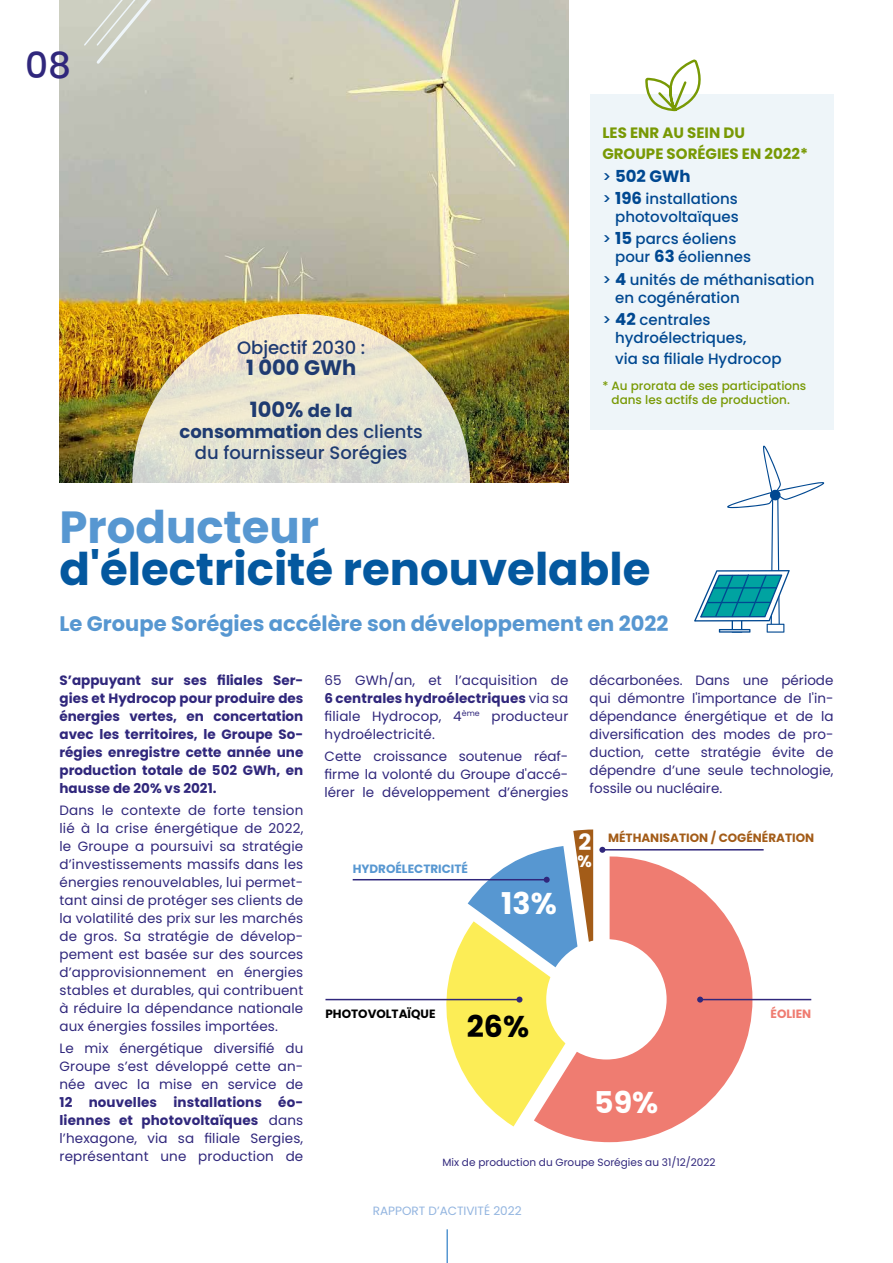
<style>
.page{position:relative;width:893px;height:1263px;background:#fff}
.page>*{position:absolute;margin:0;border:0;box-sizing:border-box;transform-origin:0 0}
.t1{font:700 45px "Poppins";color:#04589f}
.t2{font:700 45px "Poppins";color:#5797d1}
.t3{font:500 36px "Poppins";color:#30277c}
.t4{font:700 30px "Poppins";color:#fff}
.t5{font:700 30px "Poppins";color:#000}
.t6{font:700 22.5px "Poppins";color:#fff}
.t7{font:700 21px "Poppins";color:#5797d1}
.t8{font:700 21px/42px "Poppins";color:#1f3b71}
.t9{font:500 18px/21px "Poppins";color:#1f3b71;text-align:center}
.t10{font:700 16.5px "Poppins";color:#004891}
.t11{font:700 16.5px "Poppins";color:#fff}
.t12{font:500 15px/18px "Poppins";color:#004891}
.t13{font:700 15px/21px "Poppins";color:#789904}
.t14{font:13.5px/18px "Poppins";letter-spacing:.01em;color:#30277c;text-align:justify}
.t15{font:700 13.5px/18px "Poppins";color:#30277c;text-align:justify}
.t16{font:500 12px/13.5px "Poppins";color:#789904}
.t17{font:700 12px "Poppins";color:#a35c18}
.t18{font:12px "Poppins";color:#93b5e0}
.t19{font:700 12px "Poppins";color:#5797d1}
.t20{font:700 12px "Poppins";color:#000}
.t21{font:700 12px "Poppins";color:#ef7c71}
.t22{font:10.5px "Poppins";color:#30277c}
.s1{font-size:18px}
.s2{font-weight:700}
.s3{font-weight:500;font-size:15px}
.s4{font-weight:700;font-size:16.5px}
</style>
<div class="page">
<img style="left:60px;top:0;width:508px;height:483px">
<div style="left:590px;top:94px;width:243px;height:336px;background:#eef5f9"></div>
<svg style="left:645px;top:59px;width:56px;height:53px"></svg>
<svg style="left:132px;top:314px;width:338px;height:338px"></svg>
<svg style="left:694px;top:446px;width:130px;height:187px"></svg>
<hr style="left:713px;top:587px;width:64px;height:2px;background:#004891">
<hr style="left:707px;top:602px;width:64px;height:1px;background:#004891">
<svg style="left:544px;top:856px;width:208px;height:286px;fill:#ef7c71"></svg>
<div style="left:546px;top:939px;width:121px;height:120px;background:#fff;border-radius:50%"></div>
<hr style="left:325px;top:999px;width:194px;height:1px;background:#30277c">
<hr style="left:700px;top:999px;width:111px;height:1px;background:#30277c">
<svg style="left:697px;top:996px;width:6px;height:6px"></svg>
<hr style="left:353px;top:879px;width:194px;height:1px;background:#30277c">
<svg style="left:426px;top:829px;width:167px;height:297px"></svg>
<hr style="left:602px;top:849px;width:162px;height:1px;background:#30277c">
<svg style="left:599px;top:847px;width:6px;height:6px"></svg>
<svg style="left:83px;top:0;width:98px;height:66px;background:#cdcec2"></svg>
<hr style="left:446px;top:1229px;width:2px;height:34px;background:#5797d1">
<h2 class="t3" style="left:25px;top:45px;width:48px">08</h2>
<h3 class="t9" style="left:237px;top:337px;width:130px">Objectif 2030 :</h3>
<h3 class="t8" style="left:246px;top:346px;width:112px">1 000 GWh<br>100% <span class="s1">de la</span></h3>
<h3 class="t9" style="left:180px;top:421px;width:245px"><span class="s2">consommation</span> des clients du fournisseur Sorégies</h3>
<p class="t13" style="left:602px;top:123px;width:207px">LES ENR AU SEIN DU<br>GROUPE SORÉGIES EN 2022*</p>
<p class="t10" style="left:602px;top:166px;width:90px"><span class="s3">&gt;</span> 502 GWh</p>
<p class="t12" style="left:602px;top:190px;width:138px;text-align:right">&gt; <span class="s4">196</span> installations photovoltaïques</p>
<p class="t12" style="left:615px;top:230px;width:137px;text-indent:-13px">&gt; <span class="s4">15</span> parcs éoliens pour <span class="s4">63</span> éoliennes</p>
<p class="t12" style="left:615px;top:270px;width:201px;text-indent:-13px">&gt; <span class="s4">4</span> unités de méthanisation en cogénération</p>
<p class="t12" style="left:615px;top:311px;width:133px;text-indent:-13px">&gt; <span class="s4">42</span> centrales hydroélectriques,</p>
<p class="t12" style="left:615px;top:350px;width:168px">via sa filiale Hydrocop</p>
<p class="t16" style="left:612px;top:379px;width:196px;text-indent:-9px">* Au prorata de ses participations dans les actifs de production.</p>
<h1 class="t2" style="left:60px;top:501px;width:261px">Producteur</h1>
<h1 class="t1" style="left:60px;top:543px;width:592px">d'électricité renouvelable</h1>
<h3 class="t7" style="left:60px;top:612px;width:610px">Le Groupe Sorégies accélère son développement en 2022</h3>
<p class="t15" style="left:60px;top:671px;width:245px">S’appuyant sur ses filiales Ser&shy;gies et Hydrocop pour produire des énergies vertes, en concertation avec les territoires, le Groupe So&shy;régies enregistre cette année une production totale de 502 GWh, en hausse de 20% vs 2021.</p>
<p class="t14" style="left:60px;top:801px;width:245px">Dans le contexte de forte tension lié à la crise énergétique de 2022, le Groupe a poursuivi sa stratégie d’investissements massifs dans les énergies renouvelables, lui permet&shy;tant ainsi de protéger ses clients de la volatilité des prix sur les marchés de gros. Sa stratégie de dévelop&shy;pement est basée sur des sources d’approvisionnement en énergies stables et durables, qui contribuent à réduire la dépendance nationale aux énergies fossiles importées.</p>
<p class="t14" style="left:60px;top:1040px;width:245px">Le mix énergétique diversifié du Groupe s’est développé cette an&shy;née avec la mise en service de</p>
<p class="t14" style="left:60px;top:1094px;width:245px"><span class="s2">12 nouvelles installations éo&shy;liennes et photovoltaïques</span> dans l’hexagone, via sa filiale Sergies, représentant une production de</p>
<p class="t14" style="left:325px;top:671px;width:245px">65 GWh/an, et l’acquisition de <span class="s2">6 centrales hydroélectriques</span> via sa filiale Hydrocop, 4<sup>ème</sup> producteur hydroélectricité.</p>
<p class="t14" style="left:325px;top:747px;width:245px">Cette croissance soutenue réaf&shy;firme la volonté du Groupe d'accé&shy;lérer le développement d’énergies</p>
<p class="t14" style="left:590px;top:671px;width:245px">décarbonées. Dans une période qui démontre l'importance de l'in&shy;dépendance énergétique et de la diversification des modes de pro&shy;duction, cette stratégie évite de dépendre d’une seule technologie, fossile ou nucléaire.</p>
<p class="t17" style="left:608px;top:831px;width:208px">MÉTHANISATION / COGÉNÉRATION</p>
<h3 class="t6" style="left:578px;top:829px;width:14px">2</h3>
<p class="t11" style="left:578px;top:851px;width:16px">%</p>
<p class="t19" style="left:353px;top:862px;width:117px">HYDROÉLECTRICITÉ</p>
<h3 class="t4" style="left:501px;top:886px;width:57px">13%</h3>
<p class="t20" style="left:325px;top:1007px;width:112px">PHOTOVOLTAÏQUE</p>
<p class="t21" style="left:771px;top:1007px;width:42px">ÉOLIEN</p>
<h3 class="t5" style="left:467px;top:1009px;width:64px">26%</h3>
<h3 class="t4" style="left:594px;top:1085px;width:66px">59%</h3>
<p class="t22" style="left:442px;top:1156px;width:275px">Mix de production du Groupe Sorégies au 31/12/2022</p>
<p class="t18" style="left:373px;top:1204px;width:150px">RAPPORT D’ACTIVITÉ 2022</p>
</div>
